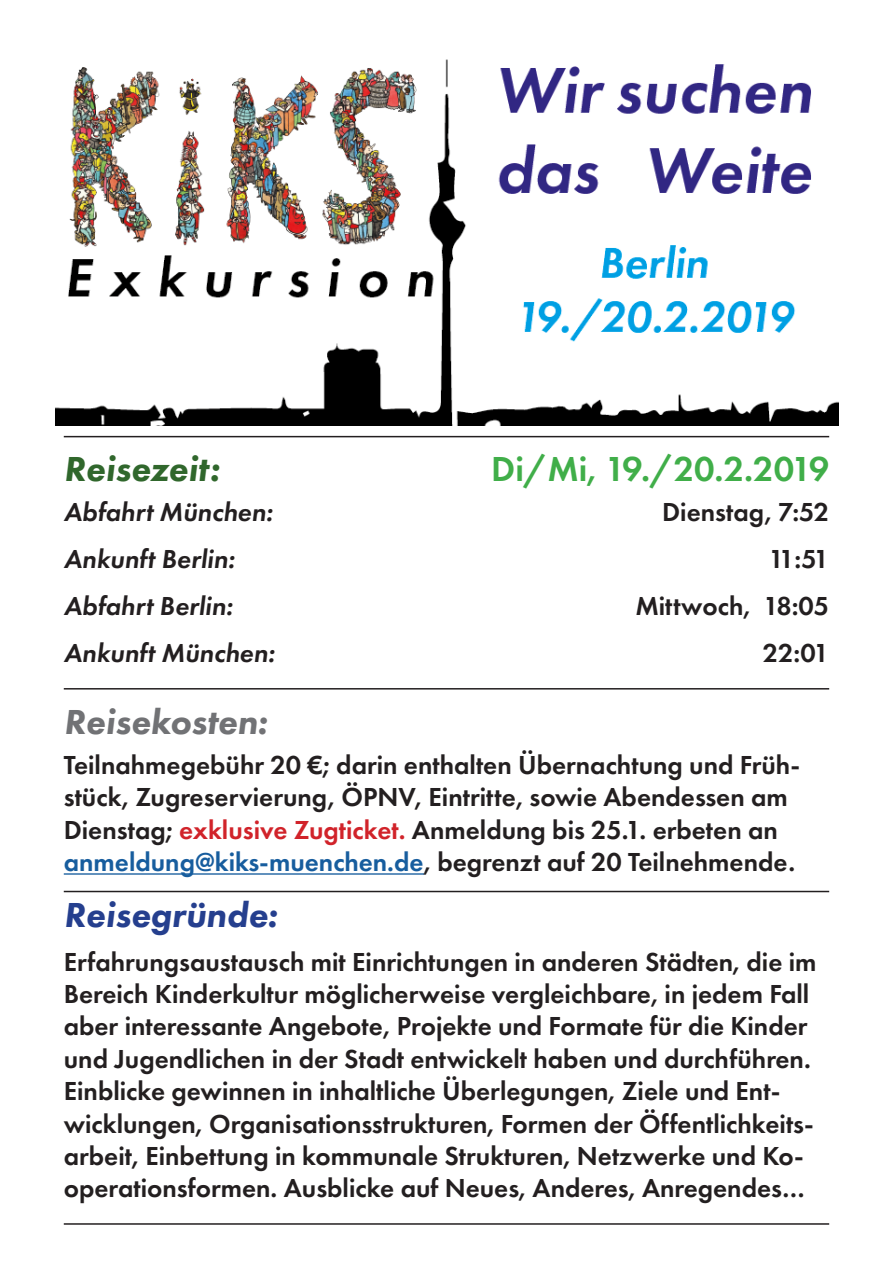
<style>
.page{position:relative;width:893px;height:1263px;background:#fff}
.page>*{position:absolute;margin:0;border:0;box-sizing:border-box;transform-origin:0 0}
.t1{font:600 36px "Futura PT";color:#40ae49}
.t2{font:italic 800 36px "Futura PT";color:#717275}
.t3{font:italic 800 36px "Futura PT";color:#253f8e}
.t4{font:italic 800 36px "Futura PT";color:#30672c}
.t5{font:600 27px/32.4px "Futura PT";color:#231f20}
.t6{font:italic 600 27px "Futura PT";color:#231f20}
.s1{color:#d1232a}
.s2{color:#175d9e}
</style>
<div class="page">
<img style="left:55px;top:59px;width:784px;height:366px">
<hr style="left:64px;top:873px;width:360px;height:2px;background:#175d9e">
<hr style="left:64px;top:688px;width:765px;height:1px;background:#231f20">
<hr style="left:64px;top:891px;width:765px;height:1px;background:#231f20">
<hr style="left:64px;top:1223px;width:765px;height:2px;background:#231f20">
<hr style="left:64px;top:436px;width:765px;height:1px;background:#231f20">
<p class="t4" style="left:64px;top:447px;width:158px">Reisezeit:</p>
<p class="t6" style="left:64px;top:495px;width:211px">Abfahrt München:</p>
<p class="t6" style="left:64px;top:542px;width:172px">Ankunft Berlin:</p>
<p class="t6" style="left:64px;top:588px;width:170px">Abfahrt Berlin:</p>
<p class="t6" style="left:64px;top:635px;width:213px">Ankunft München:</p>
<p class="t2" style="left:64px;top:700px;width:205px">Reisekosten:</p>
<p class="t1" style="left:491px;top:447px;width:339px">Di/Mi, 19./20.2.2019</p>
<p class="t5" style="left:662px;top:496px;width:168px">Dienstag, 7:52</p>
<p class="t5" style="left:769px;top:542px;width:62px">11:51</p>
<p class="t5" style="left:635px;top:589px;width:195px">Mittwoch, 18:05</p>
<p class="t5" style="left:763px;top:636px;width:68px">22:01</p>
<p class="t5" style="left:64px;top:748px;width:738px">Teilnahmegebühr 20 €; darin enthalten Übernachtung und Früh&shy;stück, Zugreservierung, ÖPNV, Eintritte, sowie Abendessen am<br>Dienstag; <span class="s1">exklusive Zugticket.</span> Anmeldung bis 25.1. erbeten an</p>
<p class="t5" style="left:64px;top:846px;width:733px"><span class="s2">anmeldung@kiks-muenchen.de</span>, begrenzt auf 20 Teilnehmende.</p>
<p class="t3" style="left:64px;top:893px;width:215px">Reisegründe:</p>
<p class="t5" style="left:64px;top:945px;width:754px">Erfahrungsaustausch mit Einrichtungen in anderen Städten, die im Bereich Kinderkultur möglicherweise vergleichbare, in jedem Fall aber interessante Angebote, Projekte und Formate für die Kinder und Jugendlichen in der Stadt entwickelt haben und durchführen.<br>Einblicke gewinnen in inhaltliche Überlegungen, Ziele und Ent&shy;wicklungen, Organisationsstrukturen, Formen der Öffentlichkeits&shy;arbeit, Einbettung in kommunale Strukturen, Netzwerke und Ko&shy;operationsformen. Ausblicke auf Neues, Anderes, Anregendes…</p>
</div>
